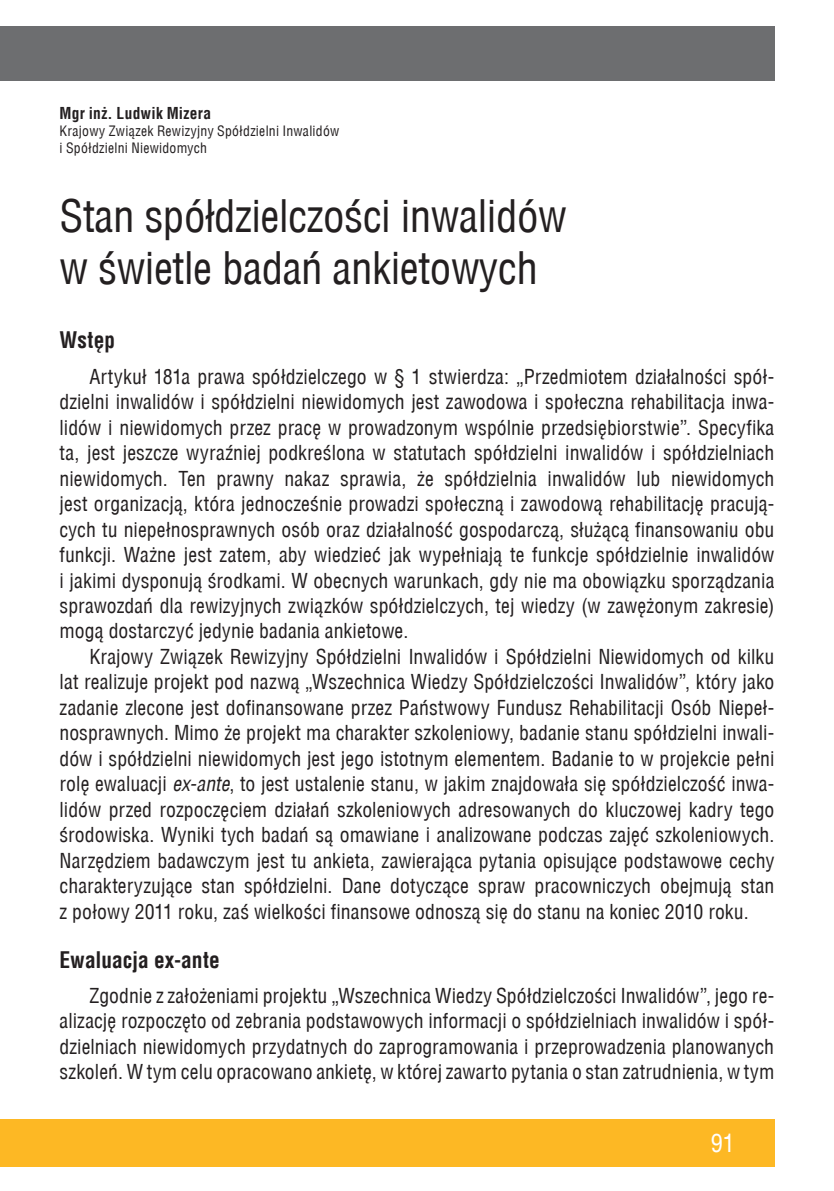
<style>
.page{position:relative;width:834px;height:1191px;background:#fff}
.page>*{position:absolute;margin:0;border:0;box-sizing:border-box;transform-origin:0 0}
.t1{font:43.75px/52.5px "Switzerland Condensed";letter-spacing:-.01em;color:#231f20}
.t2{font:24.5px "Switzerland Condensed";color:#fff}
.t3{font:700 21.88px "Switzerland Condensed";color:#231f20}
.t4{font:20.12px/25.6px "Switzerland Condensed";letter-spacing:.005em;color:#231f20;text-align:justify}
.t5{font:700 15.75px "Switzerland Condensed";letter-spacing:.02em;color:#231f20}
.t6{font:14px/16.8px "Switzerland Condensed";letter-spacing:.02em;color:#231f20}
.s1{font-style:italic}
</style>
<div class="page">
<div style="left:0;top:1119px;width:774px;height:47px;background:#fdb824"></div>
<div style="left:0;top:26px;width:774px;height:55px;background:#6d6e70"></div>
<p class="t5" style="left:60px;top:104px;width:153px">Mgr inż. Ludwik Mizera</p>
<p class="t6" style="left:60px;top:123px;width:281px">Krajowy Związek Rewizyjny Spółdzielni Inwalidów i Spółdzielni Niewidomych</p>
<h1 class="t1" style="left:60px;top:189px;width:508px">Stan spółdzielczości inwalidów w świetle badań ankietowych</h1>
<p class="t3" style="left:60px;top:327px;width:57px">Wstęp</p>
<p class="t4" style="left:60px;top:364px;width:716px;text-indent:30px">Artykuł 181a prawa spółdzielczego w § 1 stwierdza: „Przedmiotem działalności spół&shy;dzielni inwalidów i spółdzielni niewidomych jest zawodowa i społeczna rehabilitacja inwa&shy;lidów i niewidomych przez pracę w prowadzonym wspólnie przedsiębiorstwie”. Specyfika ta, jest jeszcze wyraźniej podkreślona w statutach spółdzielni inwalidów i spółdzielniach niewidomych. Ten prawny nakaz sprawia, że spółdzielnia inwalidów lub niewidomych jest organizacją, która jednocześnie prowadzi społeczną i zawodową rehabilitację pracują&shy;cych tu niepełnosprawnych osób oraz działalność gospodarczą, służącą finansowaniu obu funkcji. Ważne jest zatem, aby wiedzieć jak wypełniają te funkcje spółdzielnie inwalidów i jakimi dysponują środkami. W obecnych warunkach, gdy nie ma obowiązku sporządzania sprawozdań dla rewizyjnych związków spółdzielczych, tej wiedzy (w zawężonym zakresie) mogą dostarczyć jedynie badania ankietowe.</p>
<p class="t4" style="left:60px;top:644px;width:716px;text-indent:30px">Krajowy Związek Rewizyjny Spółdzielni Inwalidów i Spółdzielni Niewidomych od kilku lat realizuje projekt pod nazwą „Wszechnica Wiedzy Spółdzielczości Inwalidów”, który jako zadanie zlecone jest dofinansowane przez Państwowy Fundusz Rehabilitacji Osób Niepeł&shy;nosprawnych. Mimo że projekt ma charakter szkoleniowy, badanie stanu spółdzielni inwali&shy;dów i spółdzielni niewidomych jest jego istotnym elementem. Badanie to w projekcie pełni rolę ewaluacji <span class="s1">ex-ante</span>, to jest ustalenie stanu, w jakim znajdowała się spółdzielczość inwa&shy;lidów przed rozpoczęciem działań szkoleniowych adresowanych do kluczowej kadry tego środowiska. Wyniki tych badań są omawiane i analizowane podczas zajęć szkoleniowych.<br>Narzędziem badawczym jest tu ankieta, zawierająca pytania opisujące podstawowe cechy charakteryzujące stan spółdzielni. Dane dotyczące spraw pracowniczych obejmują stan z połowy 2011 roku, zaś wielkości finansowe odnoszą się do stanu na koniec 2010 roku.</p>
<p class="t3" style="left:60px;top:946px;width:162px">Ewaluacja ex-ante</p>
<p class="t4" style="left:60px;top:982px;width:716px;text-indent:30px">Zgodnie z założeniami projektu „Wszechnica Wiedzy Spółdzielczości Inwalidów”, jego re&shy;alizację rozpoczęto od zebrania podstawowych informacji o spółdzielniach inwalidów i spół&shy;dzielniach niewidomych przydatnych do zaprogramowania i przeprowadzenia planowanych szkoleń. W tym celu opracowano ankietę, w której zawarto pytania o stan zatrudnienia, w tym</p>
<p class="t2" style="left:710px;top:1129px;width:26px">91</p>
</div>
